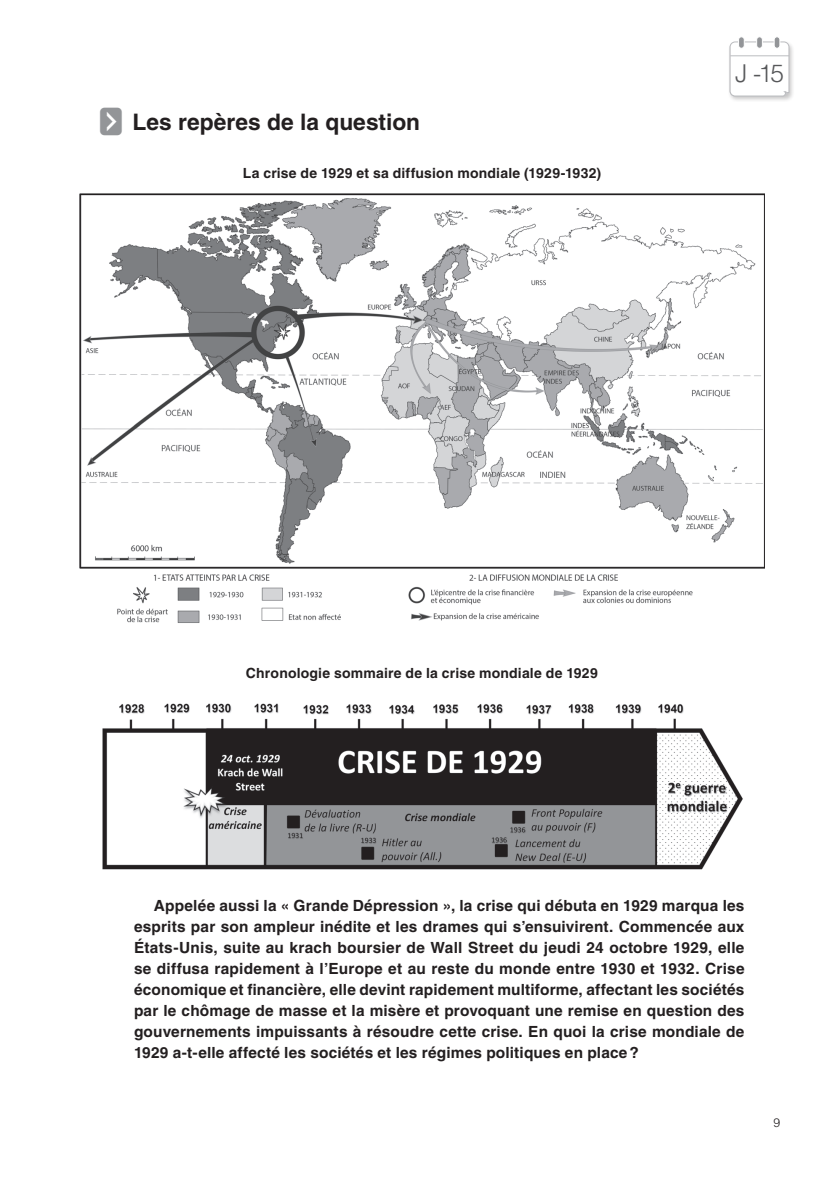
<style>
.page{position:relative;width:819px;height:1191px;background:#fff}
.page>*{position:absolute;margin:0;border:0;box-sizing:border-box;transform-origin:0 0}
.t1{font:300 24.5px "Helvetica LT Std";color:#57585a}
.t2{font:700 22.75px "Helvetica LT Std";color:#231f20}
.t3{font:700 15.4px/21px "Helvetica LT Std";letter-spacing:.015em;color:#231f20;text-align:justify}
.t4{font:700 14px "Helvetica LT Std";letter-spacing:.015em;color:#231f20}
.t5{font:300 12.25px "Helvetica LT Std";color:#231f20}
.s1{font-family:"Cut Outsfor 3 DFX";font-weight:400;font-size:28px;color:#939598}
</style>
<div class="page">
<div style="left:728px;top:41px;width:66px;height:62px;background:#231f20;opacity:.25"></div>
<svg style="left:729px;top:41px;width:61px;height:56px"></svg>
<div style="left:738px;top:37px;width:6px;height:11px;background:#939598;border-radius:3px"></div>
<div style="left:738px;top:36px;width:6px;height:13px;border:1px solid #fff;border-radius:3px"></div>
<div style="left:756px;top:37px;width:6px;height:11px;background:#939598;border-radius:3px"></div>
<div style="left:756px;top:36px;width:6px;height:13px;border:1px solid #fff;border-radius:3px"></div>
<div style="left:774px;top:37px;width:5px;height:11px;background:#939598;border-radius:3px"></div>
<div style="left:773px;top:36px;width:7px;height:13px;border:1px solid #fff;border-radius:3px"></div>
<hr style="left:730px;top:55px;width:59px;height:1px;background:#bcbdc0">
<img style="left:79px;top:193px;width:685px;height:430px">
<img style="left:102px;top:703px;width:641px;height:167px">
<h2 class="t2" style="left:99px;top:109px;width:322px"><span class="s1">j</span> Les repères de la question</h2>
<p class="t4" style="left:243px;top:164px;width:360px">La crise de 1929 et sa diffusion mondiale (1929-1932)</p>
<h1 class="t1" style="left:735px;top:58px;width:50px">J -15</h1>
<p class="t4" style="left:246px;top:664px;width:353px">Chronologie sommaire de la crise mondiale de 1929</p>
<p class="t3" style="left:134px;top:895px;width:612px;text-indent:20px">Appelée aussi la « Grande Dépression », la crise qui débuta en 1929 marqua les esprits par son ampleur inédite et les drames qui s’ensuivirent. Commencée aux États-Unis, suite au krach boursier de Wall Street du jeudi 24 octobre 1929, elle se diffusa rapidement à l’Europe et au reste du monde entre 1930 et 1932. Crise économique et financière, elle devint rapidement multiforme, affectant les sociétés par le chômage de masse et la misère et provoquant une remise en question des gouvernements impuissants à résoudre cette crise. En quoi la crise mondiale de 1929 a-t-elle affecté les sociétés et les régimes politiques en place?</p>
<p class="t5" style="left:773px;top:1114px;width:8px">9</p>
</div>
